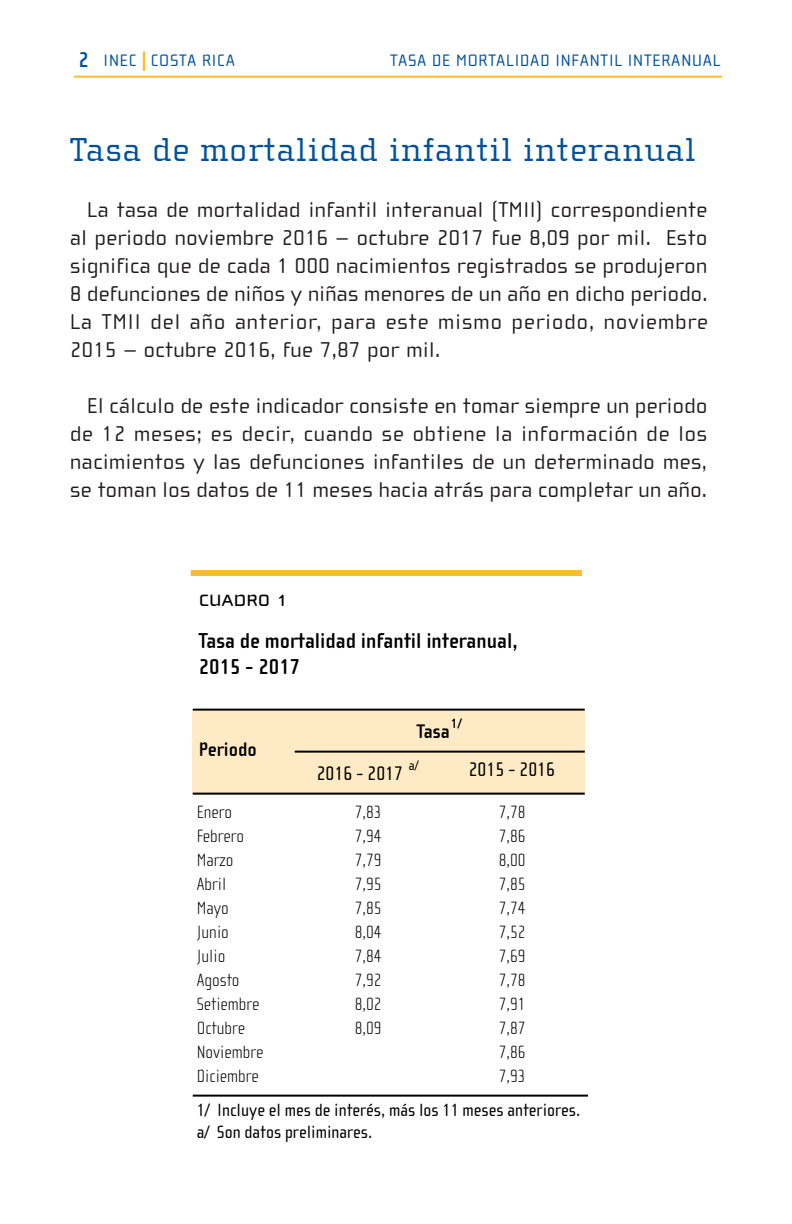
<style>
.page{position:relative;width:792px;height:1224px;background:#fff}
.page>*{position:absolute;margin:0;border:0;box-sizing:border-box;transform-origin:0 0}
.Titulo_1{font:34px "Cholla Slab";letter-spacing:.025em;color:#01529a}
.t1{font:24px "Cholla Unicase";color:#000}
.Cuerpo{font:22px/28px "Cholla Wide";letter-spacing:.025em;color:#231f20;text-align:justify}
.t2{font:700 22px/26px "Cholla Sans";color:#000}
.t3{font:20.2px "Cholla Sans";color:#000}
.t4{font:700 20.2px "Cholla Sans";color:#000}
.t5{font:100 18.2px "Cholla Sans";color:#000}
.t6{font:18.2px/22px "Cholla Sans";color:#000}
.t7{font:17px "Cholla Wide";letter-spacing:.05em;color:#01529a}
.t8{font:14px "Cholla Sans";color:#000}
.t9{font:700 14px "Cholla Sans";color:#000}
.s1{font-family:"Cholla Sans";font-weight:700;font-size:22px}
.s2{color:#fdbb2e}
</style>
<div class="page">
<div style="left:143px;top:51px;width:2px;height:20px;border:1px solid #fdbb2e"></div>
<hr style="left:74px;top:76px;width:648px;height:2px;background:#fdbb2e">
<div style="left:193px;top:709px;width:392px;height:86px;background:#feeac4"></div>
<hr style="left:193px;top:709px;width:392px;height:2px;background:#000">
<hr style="left:295px;top:751px;width:290px;height:2px;background:#000">
<hr style="left:193px;top:793px;width:392px;height:2px;background:#000">
<hr style="left:193px;top:1095px;width:394px;height:2px;background:#000">
<div style="left:191px;top:570px;width:391px;height:6px;background:#fdbb2e"></div>
<p class="t7" style="left:79px;top:51px;width:158px"><span class="s1">2</span> INEC <span class="s2">⎜</span>COSTA RICA</p>
<p class="t7" style="left:390px;top:51px;width:332px">TASA DE MORTALIDAD INFANTIL INTERANUAL</p>
<p class="Titulo_1" style="left:70px;top:131px;width:627px">Tasa de mortalidad infantil interanual</p>
<p class="Cuerpo" style="left:70px;top:196px;width:639px;text-indent:17px">La tasa de mortalidad infantil interanual (TMII) correspondiente al periodo noviembre 2016 – octubre 2017 fue 8,09 por mil. Esto significa que de cada 1 000 nacimientos registrados se produjeron 8 defunciones de niños y niñas menores de un año en dicho periodo.<br>La TMII del año anterior, para este mismo periodo, noviembre 2015 – octubre 2016, fue 7,87 por mil.</p>
<p class="Cuerpo" style="left:70px;top:392px;width:638px;text-indent:17px">El cálculo de este indicador consiste en tomar siempre un periodo de 12 meses; es decir, cuando se obtiene la información de los nacimientos y las defunciones infantiles de un determinado mes, se toman los datos de 11 meses hacia atrás para completar un año.</p>
<p class="t1" style="left:199px;top:588px;width:91px">CUADRO 1</p>
<p class="t2" style="left:199px;top:628px;width:320px">Tasa de mortalidad infantil interanual,<br>2015 - 2017</p>
<p class="t4" style="left:199px;top:738px;width:60px">Periodo</p>
<p class="t9" style="left:451px;top:715px;width:13px">1/</p>
<p class="t4" style="left:417px;top:720px;width:35px">Tasa</p>
<p class="t8" style="left:409px;top:757px;width:11px">a/</p>
<p class="t3" style="left:469px;top:758px;width:88px">2015 - 2016</p>
<p class="t3" style="left:317px;top:762px;width:88px">2016 - 2017</p>
<p class="t5" style="left:197px;top:802px;width:37px">Enero</p>
<p class="t5" style="left:355px;top:802px;width:28px">7,83</p>
<p class="t5" style="left:499px;top:802px;width:28px">7,78</p>
<p class="t5" style="left:197px;top:826px;width:49px">Febrero</p>
<p class="t5" style="left:355px;top:826px;width:28px">7,94</p>
<p class="t5" style="left:499px;top:826px;width:28px">7,86</p>
<p class="t5" style="left:197px;top:850px;width:38px">Marzo</p>
<p class="t5" style="left:355px;top:850px;width:28px">7,79</p>
<p class="t5" style="left:499px;top:850px;width:28px">8,00</p>
<p class="t5" style="left:197px;top:874px;width:31px">Abril</p>
<p class="t5" style="left:355px;top:874px;width:28px">7,95</p>
<p class="t5" style="left:499px;top:874px;width:28px">7,85</p>
<p class="t5" style="left:197px;top:898px;width:34px">Mayo</p>
<p class="t5" style="left:355px;top:898px;width:28px">7,85</p>
<p class="t5" style="left:499px;top:898px;width:28px">7,74</p>
<p class="t5" style="left:197px;top:922px;width:34px">Junio</p>
<p class="t5" style="left:355px;top:922px;width:28px">8,04</p>
<p class="t5" style="left:499px;top:922px;width:28px">7,52</p>
<p class="t5" style="left:197px;top:946px;width:30px">Julio</p>
<p class="t5" style="left:355px;top:946px;width:28px">7,84</p>
<p class="t5" style="left:499px;top:946px;width:28px">7,69</p>
<p class="t5" style="left:197px;top:970px;width:44px">Agosto</p>
<p class="t5" style="left:355px;top:970px;width:28px">7,92</p>
<p class="t5" style="left:499px;top:970px;width:28px">7,78</p>
<p class="t5" style="left:197px;top:994px;width:64px">Setiembre</p>
<p class="t5" style="left:355px;top:994px;width:28px">8,02</p>
<p class="t5" style="left:499px;top:994px;width:28px">7,91</p>
<p class="t5" style="left:197px;top:1018px;width:50px">Octubre</p>
<p class="t5" style="left:355px;top:1018px;width:28px">8,09</p>
<p class="t5" style="left:499px;top:1018px;width:28px">7,87</p>
<p class="t5" style="left:197px;top:1042px;width:68px">Noviembre</p>
<p class="t5" style="left:499px;top:1042px;width:28px">7,86</p>
<p class="t5" style="left:197px;top:1066px;width:64px">Diciembre</p>
<p class="t5" style="left:499px;top:1066px;width:28px">7,93</p>
<p class="t6" style="left:197px;top:1099px;width:385px">1/ Incluye el mes de interés, más los 11 meses anteriores. a/ Son datos preliminares.</p>
</div>
